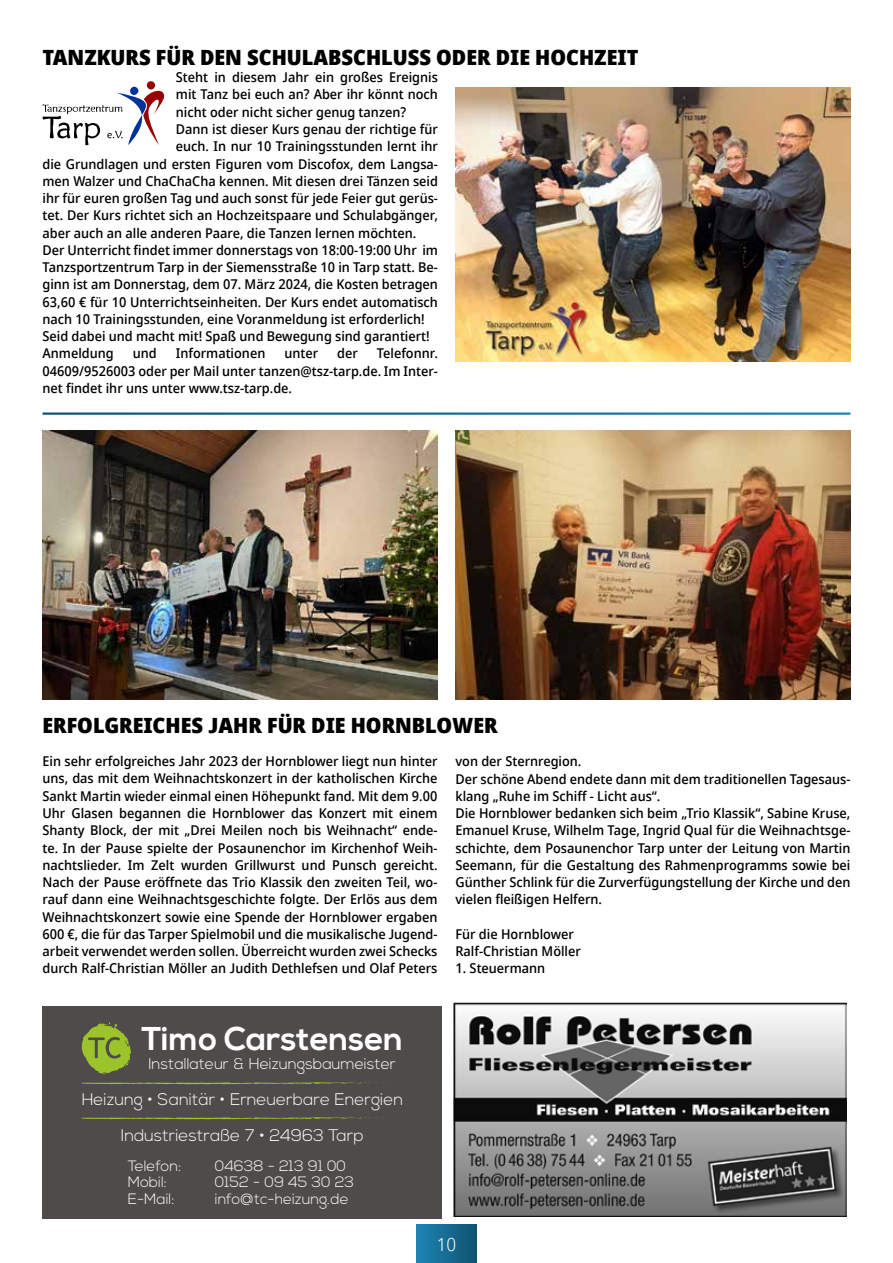
<style>
.page{position:relative;width:893px;height:1263px;background:#fff}
.page>*{position:absolute;margin:0;border:0;box-sizing:border-box;transform-origin:0 0}
.t1{font:700 32.85px "Nexa";color:#fff}
.t2{font:900 21px "Avrile Sans";color:#000}
.t3{font:300 18px "Avrile Sans";color:#fff}
.t4{font:300 16.8px/35.5px "Nexa";color:#fff;text-align:center}
.t5{font:300 15.45px "Nexa";color:#fff}
.t6{font:300 15px "Nexa";color:#fff}
.t7{font:500 13.5px/17.2px "Avrile Sans";color:#000;text-align:justify}
</style>
<div class="page">
<div style="left:417px;top:1225px;width:59px;height:38px;background:linear-gradient(to right,#1d84b5,#105472)"></div>
<img style="left:455px;top:87px;width:395px;height:275px">
<svg style="left:43px;top:87px;width:121px;height:58px"></svg>
<div style="left:147px;top:81px;width:8px;height:9px;background:#900;border-radius:50%"></div>
<img style="left:455px;top:430px;width:395px;height:270px">
<img style="left:42px;top:430px;width:396px;height:270px">
<div style="left:43px;top:1006px;width:399px;height:212px;background:#504b4b"></div>
<svg style="left:81px;top:1117px;width:313px;height:3px"></svg>
<svg style="left:81px;top:1082px;width:305px;height:3px"></svg>
<svg style="left:81px;top:1022px;width:50px;height:52px"></svg>
<img style="left:454px;top:1002px;width:392px;height:214px">
<h2 class="t2" style="left:43px;top:41px;width:597px">TANZKURS FÜR DEN SCHULABSCHLUSS ODER DIE HOCHZEIT</h2>
<p class="t7" style="left:176px;top:69px;width:264px">Steht in diesem Jahr ein großes Ereignis</p>
<p class="t7" style="left:176px;top:86px;width:263px">mit Tanz bei euch an? Aber ihr könnt noch</p>
<p class="t7" style="left:176px;top:103px;width:232px">nicht oder nicht sicher genug tanzen?</p>
<p class="t7" style="left:176px;top:121px;width:264px">Dann ist dieser Kurs genau der richtige für</p>
<p class="t7" style="left:176px;top:138px;width:264px">euch. In nur 10 Trainingsstunden lernt ihr</p>
<p class="t7" style="left:43px;top:155px;width:397px">die Grundlagen und ersten Figuren vom Discofox, dem Langsa-</p>
<p class="t7" style="left:43px;top:173px;width:397px">men Walzer und ChaChaCha kennen. Mit diesen drei Tänzen seid</p>
<p class="t7" style="left:43px;top:190px;width:397px">ihr für euren großen Tag und auch sonst für jede Feier gut gerüs-</p>
<p class="t7" style="left:43px;top:207px;width:397px">tet. Der Kurs richtet sich an Hochzeitspaare und Schulabgänger,</p>
<p class="t7" style="left:43px;top:224px;width:375px">aber auch an alle anderen Paare, die Tanzen lernen möchten.</p>
<p class="t7" style="left:43px;top:242px;width:397px">Der Unterricht findet immer donnerstags von 18:00-19:00 Uhr im</p>
<p class="t7" style="left:43px;top:259px;width:397px">Tanzsportzentrum Tarp in der Siemensstraße 10 in Tarp statt. Be-</p>
<p class="t7" style="left:43px;top:276px;width:397px">ginn ist am Donnerstag, dem 07. März 2024, die Kosten betragen</p>
<p class="t7" style="left:43px;top:293px;width:397px">63,60 € für 10 Unterrichtseinheiten. Der Kurs endet automatisch</p>
<p class="t7" style="left:43px;top:311px;width:384px">nach 10 Trainingsstunden, eine Voranmeldung ist erforderlich!</p>
<p class="t7" style="left:43px;top:328px;width:389px">Seid dabei und macht mit! Spaß und Bewegung sind garantiert!</p>
<p class="t7" style="left:43px;top:345px;width:73px">Anmeldung</p>
<p class="t7" style="left:133px;top:345px;width:25px">und</p>
<p class="t7" style="left:176px;top:345px;width:91px">Informationen</p>
<p class="t7" style="left:284px;top:345px;width:35px">unter</p>
<p class="t7" style="left:337px;top:345px;width:22px">der</p>
<p class="t7" style="left:43px;top:345px;width:397px;text-indent:334px">Telefonnr.<br>04609/9526003 oder per Mail unter tanzen@tsz-tarp.de. Im Inter&shy;net findet ihr uns unter www.tsz-tarp.de.</p>
<h2 class="t2" style="left:43px;top:709px;width:457px">ERFOLGREICHES JAHR FÜR DIE HORNBLOWER</h2>
<p class="t7" style="left:43px;top:753px;width:396px">Ein sehr erfolgreiches Jahr 2023 der Hornblower liegt nun hinter uns, das mit dem Weihnachtskonzert in der katholischen Kirche Sankt Martin wieder einmal einen Höhepunkt fand. Mit dem 9.00<br>Uhr Glasen begannen die Hornblower das Konzert mit einem Shanty Block, der mit „Drei Meilen noch bis Weihnacht“ ende&shy;te. In der Pause spielte der Posaunenchor im Kirchenhof Weih&shy;nachtslieder. Im Zelt wurden Grillwurst und Punsch gereicht.<br>Nach der Pause eröffnete das Trio Klassik den zweiten Teil, wo&shy;rauf dann eine Weihnachtsgeschichte folgte. Der Erlös aus dem Weihnachtskonzert sowie eine Spende der Hornblower ergaben 600 €, die für das Tarper Spielmobil und die musikalische Jugend&shy;arbeit verwendet werden sollen. Überreicht wurden zwei Schecks durch Ralf-Christian Möller an Judith Dethlefsen und Olaf Peters</p>
<p class="t7" style="left:455px;top:753px;width:396px;text-align:left">von der Sternregion.<br>Der schöne Abend endete dann mit dem traditionellen Tagesaus&shy;klang „Ruhe im Schiff - Licht aus“.<br>Die Hornblower bedanken sich beim „Trio Klassik“, Sabine Kruse, Emanuel Kruse, Wilhelm Tage, Ingrid Qual für die Weihnachtsge&shy;schichte, dem Posaunenchor Tarp unter der Leitung von Martin Seemann, für die Gestaltung des Rahmenprogramms sowie bei Günther Schlink für die Zurverfügungstellung der Kirche und den vielen fleißigen Helfern.</p>
<p class="t7" style="left:455px;top:925px;width:127px">Für die Hornblower<br>Ralf-Christian Möller</p>
<p class="t7" style="left:455px;top:960px;width:91px">1. Steuermann</p>
<h1 class="t1" style="left:141px;top:1020px;width:263px">Timo Carstensen</h1>
<p class="t5" style="left:148px;top:1055px;width:249px">Installateur &amp; Heizungsbaumeister</p>
<p class="t4" style="left:82px;top:1082px;width:323px">Heizung • Sanitär • Erneuerbare Energien<br>Industriestraße 7 • 24963 Tarp</p>
<p class="t6" style="left:128px;top:1157px;width:55px">Telefon:</p>
<p class="t6" style="left:215px;top:1157px;width:133px">04638 - 213 91 00</p>
<p class="t6" style="left:128px;top:1173px;width:41px">Mobil:</p>
<p class="t6" style="left:215px;top:1173px;width:141px">0152 - 09 45 30 23</p>
<p class="t6" style="left:128px;top:1190px;width:48px">E-Mail:</p>
<p class="t6" style="left:215px;top:1190px;width:135px">info@tc-heizung.de</p>
<h3 class="t3" style="left:437px;top:1232px;width:21px">10</h3>
</div>
